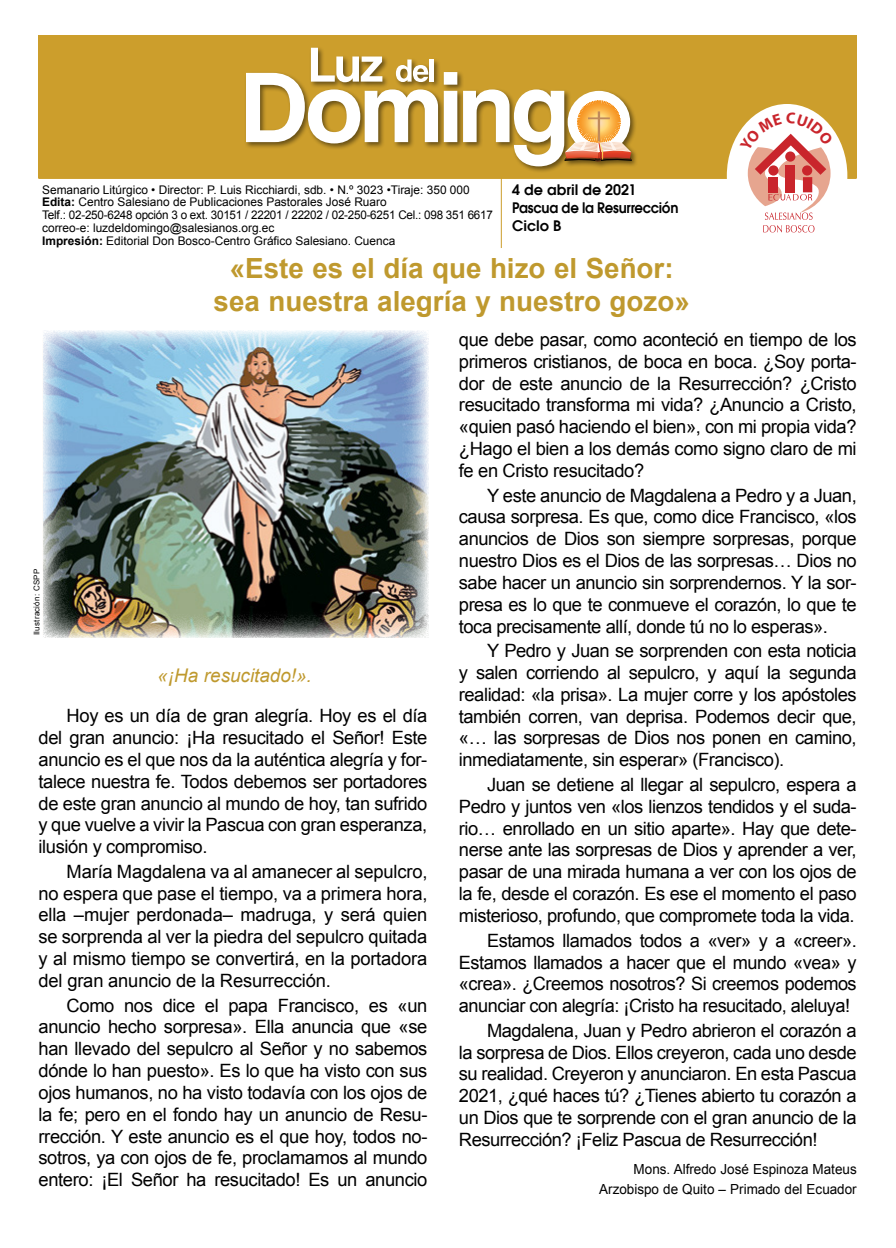
<style>
.page{position:relative;width:896px;height:1248px;background:#fff}
.page>*{position:absolute;margin:0;border:0;box-sizing:border-box;transform-origin:0 0}
.t1{font:700 27.8px/33.4px "Arial";color:#bf992e;text-align:center}
.t2{font:italic 18.8px "Arial";color:#bf992e}
.t3{font:18.4px/21.8px "Arial";letter-spacing:-.025em;color:#000;text-align:justify}
.t4{font:600 15.8px/17.6px "Avant Garde Gothic Itc T";letter-spacing:-.02em;color:#000}
.t5{font:13.8px/20.8px "Arial";color:#000;text-align:right}
.t6{font:12px/12.8px "Arial";color:#000}
.t7{font:8px "Arial";letter-spacing:.03em;color:#000}
.s1{font-weight:700}
</style>
<div class="page">
<div style="left:39px;top:35px;width:817px;height:143px;background:#cc9e2c"></div>
<hr style="left:38px;top:178px;width:818px;height:1px;background:#cc9e2c">
<div style="left:244px;top:46px;width:394px;height:127px;background:#000;opacity:.5"></div>
<svg style="left:246px;top:48px;width:192px;height:95px"></svg>
<svg style="left:444px;top:72px;width:13px;height:70px"></svg>
<svg style="left:463px;top:46px;width:175px;height:202px"></svg>
<div style="left:727px;top:104px;width:120px;height:143px;background:#fff;border-radius:50%"></div>
<img style="left:44px;top:330px;width:384px;height:308px">
<svg style="left:740px;top:112px;width:93px;height:120px"></svg>
<p class="t6" style="left:42px;top:183px;width:452px">Semanario Litúrgico • Director: P. Luis Ricchiardi, sdb. • N.º 3023 •Tiraje: 350 000<br><span class="s1">Edita:</span> Centro Salesiano de Publicaciones Pastorales José Ruaro<br>Telf.: 02-250-6248 opción 3 o ext. 30151 / 22201 / 22202 / 02-250-6251 Cel.: 098 351 6617 correo-e: luzdeldomingo@salesianos.org.ec<br><span class="s1">Impresión:</span> Editorial Don Bosco-Centro Gráfico Salesiano. Cuenca</p>
<p class="t4" style="left:512px;top:181px;width:168px">4 de abril de 2021<br>Pascua de la Resurrección<br>Ciclo B</p>
<h1 class="t1" style="left:214px;top:252px;width:478px">«Este es el día que hizo el Señor: sea nuestra alegría y nuestro gozo»</h1>
<p class="t7" style="left:32px;top:635px;width:67px;rotate:-90deg">Ilustración: CSPP</p>
<p class="t2" style="left:157px;top:662px;width:156px">«¡Ha resucitado!».</p>
<p class="t3" style="left:39px;top:705px;width:390px;text-indent:28px">Hoy es un día de gran alegría. Hoy es el día del gran anuncio: ¡Ha resucitado el Señor! Este anuncio es el que nos da la auténtica alegría y for&shy;talece nuestra fe. Todos debemos ser portadores de este gran anuncio al mundo de hoy, tan sufrido y que vuelve a vivir la Pascua con gran esperanza, ilusión y compromiso.</p>
<p class="t3" style="left:39px;top:860px;width:390px;text-indent:28px">María Magdalena va al amanecer al sepulcro, no espera que pase el tiempo, va a primera hora, ella ‒mujer perdonada‒ madruga, y será quien se sorprenda al ver la piedra del sepulcro quitada y al mismo tiempo se convertirá, en la portadora del gran anuncio de la Resurrección.</p>
<p class="t3" style="left:39px;top:994px;width:390px;text-indent:28px">Como nos dice el papa Francisco, es «un anuncio hecho sorpresa». Ella anuncia que «se han llevado del sepulcro al Señor y no sabemos dónde lo han puesto». Es lo que ha visto con sus ojos humanos, no ha visto todavía con los ojos de la fe; pero en el fondo hay un anuncio de Resu&shy;rrección. Y este anuncio es el que hoy, todos no&shy;sotros, ya con ojos de fe, proclamamos al mundo entero: ¡El Señor ha resucitado! Es un anuncio</p>
<p class="t3" style="left:459px;top:329px;width:399px">que debe pasar, como aconteció en tiempo de los primeros cristianos, de boca en boca. ¿Soy porta&shy;dor de este anuncio de la Resurrección? ¿Cristo resucitado transforma mi vida? ¿Anuncio a Cristo, «quien pasó haciendo el bien», con mi propia vida? ¿Hago el bien a los demás como signo claro de mi fe en Cristo resucitado?</p>
<p class="t3" style="left:459px;top:484px;width:399px;text-indent:28px">Y este anuncio de Magdalena a Pedro y a Juan, causa sorpresa. Es que, como dice Francisco, «los anuncios de Dios son siempre sorpresas, porque nuestro Dios es el Dios de las sorpresas… Dios no sabe hacer un anuncio sin sorprendernos. Y la sor&shy;presa es lo que te conmueve el corazón, lo que te toca precisamente allí, donde tú no lo esperas».</p>
<p class="t3" style="left:459px;top:640px;width:399px;text-indent:28px">Y Pedro y Juan se sorprenden con esta noticia y salen corriendo al sepulcro, y aquí la segunda realidad: «la prisa». La mujer corre y los apóstoles también corren, van deprisa. Podemos decir que, «… las sorpresas de Dios nos ponen en camino, inmediatamente, sin esperar» (Francisco).</p>
<p class="t3" style="left:459px;top:773px;width:399px;text-indent:28px">Juan se detiene al llegar al sepulcro, espera a Pedro y juntos ven «los lienzos tendidos y el suda&shy;rio… enrollado en un sitio aparte». Hay que dete&shy;nerse ante las sorpresas de Dios y aprender a ver, pasar de una mirada humana a ver con los ojos de la fe, desde el corazón. Es ese el momento el paso misterioso, profundo, que compromete toda la vida.</p>
<p class="t3" style="left:459px;top:929px;width:399px;text-indent:28px">Estamos llamados todos a «ver» y a «creer».<br>Estamos llamados a hacer que el mundo «vea» y «crea». ¿Creemos nosotros? Si creemos podemos anunciar con alegría: ¡Cristo ha resucitado, aleluya!</p>
<p class="t3" style="left:459px;top:1019px;width:399px;text-indent:28px">Magdalena, Juan y Pedro abrieron el corazón a la sorpresa de Dios. Ellos creyeron, cada uno desde su realidad. Creyeron y anunciaron. En esta Pascua 2021, ¿qué haces tú? ¿Tienes abierto tu corazón a un Dios que te sorprende con el gran anuncio de la Resurrección? ¡Feliz Pascua de Resurrección!</p>
<p class="t5" style="left:599px;top:1158px;width:259px">Mons. Alfredo José Espinoza Mateus<br>Arzobispo de Quito – Primado del Ecuador</p>
</div>
